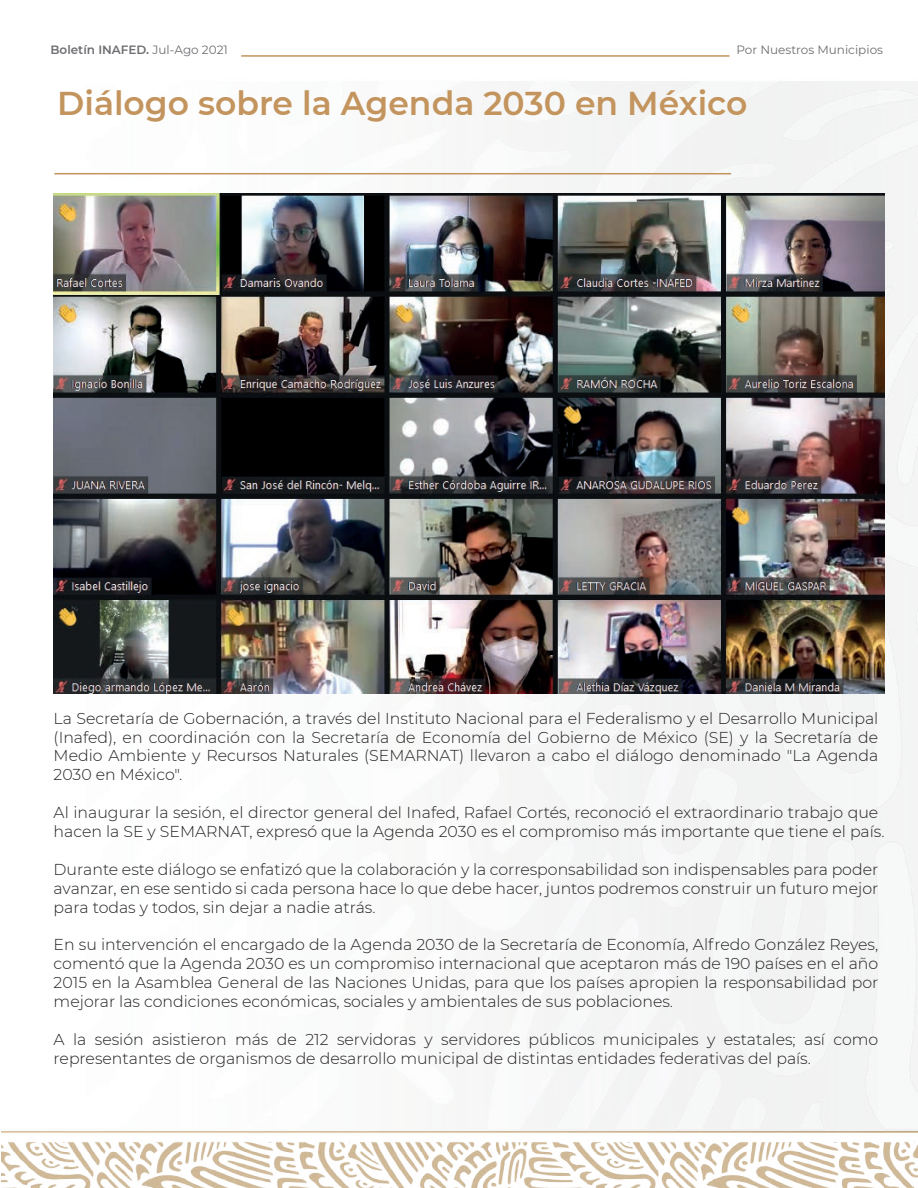
<style>
.page{position:relative;width:918px;height:1188px;background:#fff}
.page>*{position:absolute;margin:0;border:0;box-sizing:border-box;transform-origin:0 0}
.t1{font:600 33px "Montserrat";color:#c3945d}
.t2{font:300 15.75px/18.9px "Montserrat";color:#231f20;text-align:justify}
.t3{font:600 12px "Montserrat";color:#6d6e71}
.t4{font:12px "Montserrat";color:#6d6e71}
.s1{font-weight:400}
</style>
<div class="page">
<img style="left:2px;top:81px;width:916px;height:1107px">
<hr style="left:241px;top:55px;width:489px;height:2px;background:#c3945d">
<hr style="left:54px;top:173px;width:677px;height:1px;background:#c3945d">
<img style="left:54px;top:193px;width:830px;height:500px">
<p class="t3" style="left:50px;top:42px;width:179px">Boletín INAFED. <span class="s1">Jul-Ago 2021</span></p>
<p class="t4" style="left:736px;top:42px;width:148px">Por Nuestros Municipios</p>
<h1 class="t1" style="left:57px;top:80px;width:692px">Diálogo sobre la Agenda 2030 en México</h1>
<p class="t2" style="left:54px;top:708px;width:826px">La Secretaría de Gobernación, a través del Instituto Nacional para el Federalismo y el Desarrollo Municipal (Inafed), en coordinación con la Secretaría de Economía del Gobierno de México (SE) y la Secretaría de Medio Ambiente y Recursos Naturales (SEMARNAT) llevaron a cabo el diálogo denominado "La Agenda 2030 en México".</p>
<p class="t2" style="left:54px;top:803px;width:832px">Al inaugurar la sesión, el director general del Inafed, Rafael Cortés, reconoció el extraordinario trabajo que hacen la SE y SEMARNAT, expresó que la Agenda 2030 es el compromiso más importante que tiene el país.</p>
<p class="t2" style="left:54px;top:859px;width:826px">Durante este diálogo se enfatizó que la colaboración y la corresponsabilidad son indispensables para poder avanzar, en ese sentido si cada persona hace lo que debe hacer, juntos podremos construir un futuro mejor para todas y todos, sin dejar a nadie atrás.</p>
<p class="t2" style="left:54px;top:935px;width:826px">En su intervención el encargado de la Agenda 2030 de la Secretaría de Economía, Alfredo González Reyes, comentó que la Agenda 2030 es un compromiso internacional que aceptaron más de 190 países en el año 2015 en la Asamblea General de las Naciones Unidas, para que los países apropien la responsabilidad por mejorar las condiciones económicas, sociales y ambientales de sus poblaciones.</p>
<p class="t2" style="left:54px;top:1029px;width:826px">A la sesión asistieron más de 212 servidoras y servidores públicos municipales y estatales; así como representantes de organismos de desarrollo municipal de distintas entidades federativas del país.</p>
</div>
